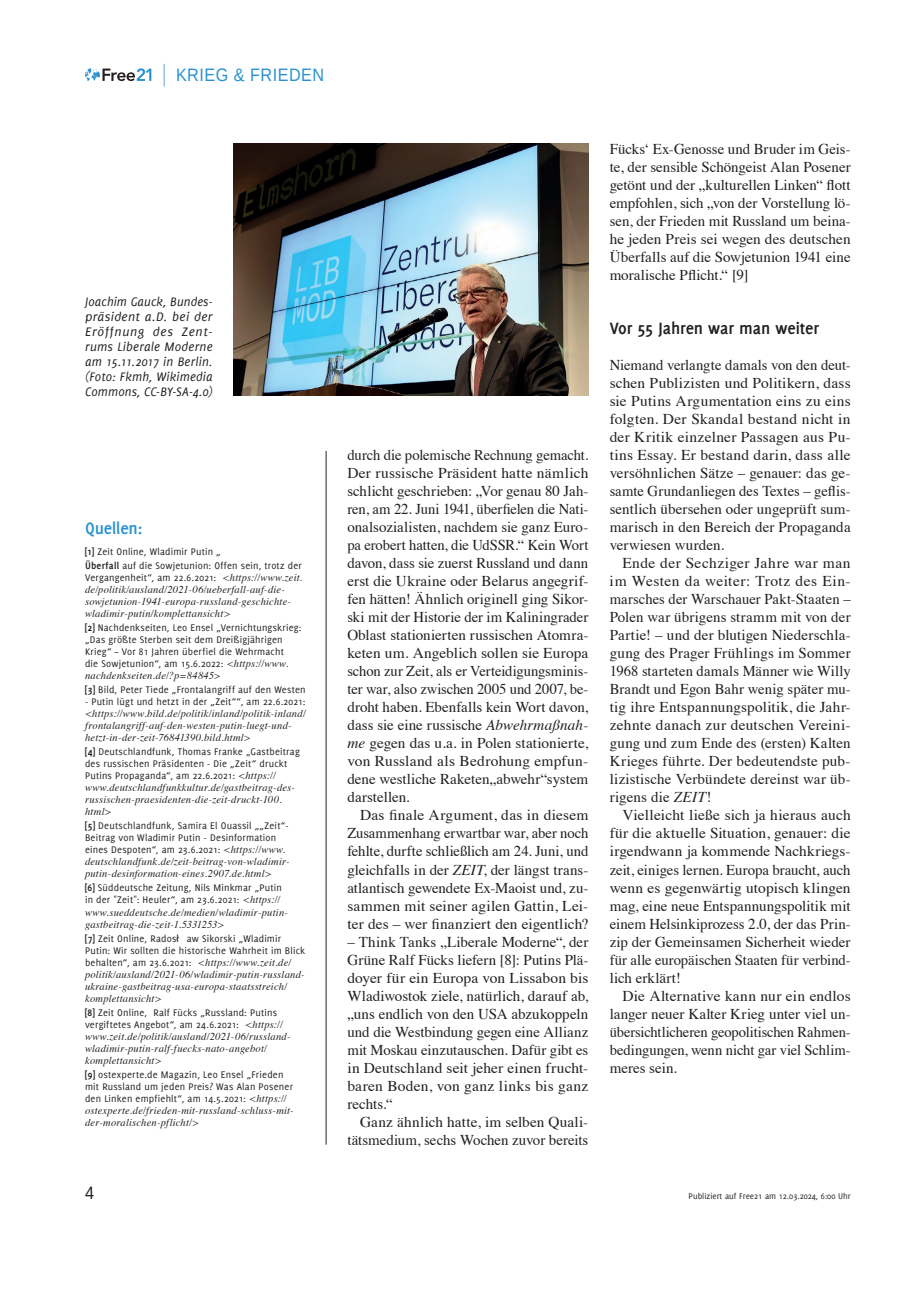
<style>
.page{position:relative;width:906px;height:1289px;background:#fff}
.page>*{position:absolute;margin:0;border:0;box-sizing:border-box;transform-origin:0 0}
.t1{font:700 18px "Delicious";letter-spacing:-.005em;color:#231f20}
.t2{font:18px "Liberation Sans";letter-spacing:.03em;color:#2a92d0;scale:.9 1}
.t3{font:700 18px "Delicious";letter-spacing:-.01em;color:#2a92d0}
.t4{font:18px "Liberation Sans";color:#231f20;scale:.9 1}
.t5{font:15px/18px "Times";letter-spacing:.005em;color:#231f20;text-align:justify}
.t6{font:italic 13.5px/15px "Delicious";letter-spacing:.015em;color:#231f20;text-align:justify}
.t7{font:10.5px/12px "Delicious";letter-spacing:.015em;color:#231f20}
.t8{font:italic 10.5px/12px "Times";letter-spacing:.02em;color:#231f20}
.t9{font:9px "Delicious";color:#231f20}
.s1{font-weight:700}
.s2{font-family:"Times";font-style:italic}
.s3{font-style:italic}
</style>
<div class="page">
<svg style="left:85px;top:68px;width:66px;height:13px"></svg>
<hr style="left:163px;top:64px;width:2px;height:22px;background:#9abfe5">
<hr style="left:326px;top:451px;width:1px;height:693px;background:#231f20">
<img style="left:234px;top:143px;width:354px;height:253px">
<p class="t2" style="left:176px;top:63px;width:166px">KRIEG &amp; FRIEDEN</p>
<p class="t6" style="left:85px;top:294px;width:129px">Joachim Gauck, Bundes&shy;präsident a.D. bei der Eröffnung des Zent&shy;rums Liberale Moderne am 15.11.2017 in Berlin. (Foto: Fkmh, Wikimedia Commons, CC-BY-SA-4.0)</p>
<p class="t3" style="left:85px;top:518px;width:59px">Quellen:</p>
<p class="t7" style="left:85px;top:544px;width:218px;line-height:14.1px"><span class="s1">[1]</span> Zeit Online, Wladimir Putin „<br><span class="s1">Überfall</span> auf die Sowjetunion: Offen sein, trotz der</p>
<p class="t7" style="left:85px;top:571px;width:219px">Vergangenheit“, am 22.6.2021: <span class="s2">&lt;https://www.zeit.</span></p>
<p class="t8" style="left:85px;top:582px;width:207px">de/politik/ausland/2021-06/ueberfall-auf-die&shy;sowjetunion-1941-europa-russland-geschichte&shy;wladimir-putin/komplettansicht&gt;</p>
<p class="t7" style="left:85px;top:621px;width:218px"><span class="s1">[2]</span> Nachdenkseiten, Leo Ensel „Vernichtungskrieg: „Das größte Sterben seit dem Dreißigjährigen Krieg“ – Vor 81 Jahren überfiel die Wehrmacht<br>die Sowjetunion“, am 15.6.2022: <span class="s2">&lt;https://www.</span></p>
<p class="t8" style="left:85px;top:668px;width:137px">nachdenkseiten.de/?p=84845&gt;</p>
<p class="t7" style="left:85px;top:683px;width:222px"><span class="s1">[3]</span> Bild, Peter Tiede „Frontalangriff auf den Westen</p>
<p class="t7" style="left:85px;top:695px;width:222px">- Putin lügt und hetzt in der „Zeit““, am 22.6.2021:</p>
<p class="t8" style="left:85px;top:706px;width:222px">&lt;https://www.bild.de/politik/inland/politik-inland/ frontalangriff-auf-den-westen-putin-luegt-und&shy;hetzt-in-der-zeit-76841390.bild.html&gt;</p>
<p class="t7" style="left:85px;top:745px;width:216px"><span class="s1">[4]</span> Deutschlandfunk, Thomas Franke „Gastbeitrag des russischen Präsidenten - Die „Zeit“ druckt<br>Putins Propaganda“, am 22.6.2021: <span class="s2">&lt;https://</span></p>
<p class="t8" style="left:85px;top:781px;width:211px">www.deutschlandfunkkultur.de/gastbeitrag-des&shy;russischen-praesidenten-die-zeit-druckt-100. html&gt;</p>
<p class="t7" style="left:85px;top:819px;width:205px"><span class="s1">[5]</span> Deutschlandfunk, Samira El Ouassil „„Zeit“-<br>Beitrag von Wladimir Putin - Desinformation eines Despoten“, am 23.6.2021: <span class="s2">&lt;https://www.</span></p>
<p class="t8" style="left:85px;top:855px;width:206px">deutschlandfunk.de/zeit-beitrag-von-wladimir&shy;putin-desinformation-eines.2907.de.html&gt;</p>
<p class="t7" style="left:85px;top:881px;width:198px"><span class="s1">[6]</span> Süddeutsche Zeitung, Nils Minkmar „Putin in der "Zeit": Heuler“, am 23.6.2021: <span class="s2">&lt;https://</span></p>
<p class="t8" style="left:85px;top:905px;width:204px">www.sueddeutsche.de/medien/wladimir-putin&shy;gastbeitrag-die-zeit-1.5331253&gt;</p>
<p class="t7" style="left:85px;top:932px;width:222px"><span class="s1">[7]</span> Zeit Online, Radosław Sikorski „Wladimir<br>Putin: Wir sollten die historische Wahrheit im Blick behalten“, am 23.6.2021: <span class="s2">&lt;https://www.zeit.de/</span></p>
<p class="t8" style="left:85px;top:967px;width:221px">politik/ausland/2021-06/wladimir-putin-russland&shy;ukraine-gastbeitrag-usa-europa-staatsstreich/ komplettansicht&gt;</p>
<p class="t7" style="left:85px;top:1006px;width:199px"><span class="s1">[8]</span> Zeit Online, Ralf Fücks „Russland: Putins vergiftetes Angebot“, am 24.6.2021: <span class="s2">&lt;https://</span></p>
<p class="t8" style="left:85px;top:1029px;width:207px">www.zeit.de/politik/ausland/2021-06/russland&shy;wladimir-putin-ralf-fuecks-nato-angebot/ komplettansicht&gt;</p>
<p class="t7" style="left:85px;top:1068px;width:209px"><span class="s1">[9]</span> ostexperte.de Magazin, Leo Ensel „Frieden mit Russland um jeden Preis? Was Alan Posener den Linken empfiehlt“, am 14.5.2021: <span class="s2">&lt;https://</span></p>
<p class="t8" style="left:85px;top:1103px;width:210px">ostexperte.de/frieden-mit-russland-schluss-mit&shy;der-moralischen-pflicht/&gt;</p>
<p class="t5" style="left:347px;top:445px;width:242px">durch die polemische Rechnung gemacht.<br>Der russische Präsident hatte nämlich schlicht geschrieben: „Vor genau 80 Jah&shy;ren, am 22. Juni 1941, überfielen die Nati&shy;onalsozialisten, nachdem sie ganz Euro&shy;pa erobert hatten, die UdSSR.“ Kein Wort davon, dass sie zuerst Russland und dann erst die Ukraine oder Belarus angegrif&shy;fen hätten! Ähnlich originell ging Sikor&shy;ski mit der Historie der im Kaliningrader Oblast stationierten russischen Atomra&shy;keten um. Angeblich sollen sie Europa schon zur Zeit, als er Verteidigungsminis&shy;ter war, also zwischen 2005 und 2007, be&shy;droht haben. Ebenfalls kein Wort davon, dass sie eine russische <span class="s3">Abwehrmaßnah&shy;me</span> gegen das u.a. in Polen stationierte, von Russland als Bedrohung empfun&shy;dene westliche Raketen„abwehr“system darstellen.</p>
<p class="t5" style="left:347px;top:805px;width:242px;text-indent:13px">Das finale Argument, das in diesem Zusammenhang erwartbar war, aber noch fehlte, durfte schließlich am 24. Juni, und gleichfalls in der <span class="s3">ZEIT</span>, der längst trans&shy;atlantisch gewendete Ex-Maoist und, zu&shy;sammen mit seiner agilen Gattin, Lei&shy;ter des – wer finanziert den eigentlich?</p>
<p class="t5" style="left:347px;top:931px;width:242px">– Think Tanks „Liberale Moderne“, der Grüne Ralf Fücks liefern [8]: Putins Plä&shy;doyer für ein Europa von Lissabon bis Wladiwostok ziele, natürlich, darauf ab, „uns endlich von den USA abzukoppeln und die Westbindung gegen eine Allianz mit Moskau einzutauschen. Dafür gibt es in Deutschland seit jeher einen frucht&shy;baren Boden, von ganz links bis ganz rechts.“</p>
<p class="t5" style="left:347px;top:1111px;width:242px;text-align:right">Ganz ähnlich hatte, im selben Quali&shy;tätsmedium, sechs Wochen zuvor bereits</p>
<p class="t5" style="left:609px;top:139px;width:242px">Fücks‘ Ex-Genosse und Bruder im Geis&shy;te, der sensible Schöngeist Alan Posener getönt und der „kulturellen Linken“ flott empfohlen, sich „von der Vorstellung lö&shy;sen, der Frieden mit Russland um beina&shy;he jeden Preis sei wegen des deutschen Überfalls auf die Sowjetunion 1941 eine moralische Pflicht.“ [9]</p>
<p class="t1" style="left:609px;top:318px;width:211px">Vor 55 Jahren war man weiter</p>
<p class="t5" style="left:609px;top:355px;width:242px">Niemand verlangte damals von den deut&shy;schen Publizisten und Politikern, dass sie Putins Argumentation eins zu eins folgten. Der Skandal bestand nicht in der Kritik einzelner Passagen aus Pu&shy;tins Essay. Er bestand darin, dass alle versöhnlichen Sätze – genauer: das ge&shy;samte Grundanliegen des Textes – geflis&shy;sentlich übersehen oder ungeprüft sum&shy;marisch in den Bereich der Propaganda verwiesen wurden.</p>
<p class="t5" style="left:609px;top:553px;width:242px;text-indent:13px">Ende der Sechziger Jahre war man im Westen da weiter: Trotz des Ein&shy;marsches der Warschauer Pakt-Staaten – Polen war übrigens stramm mit von der Partie! – und der blutigen Niederschla&shy;gung des Prager Frühlings im Sommer 1968 starteten damals Männer wie Willy Brandt und Egon Bahr wenig später mu&shy;tig ihre Entspannungspolitik, die Jahr&shy;zehnte danach zur deutschen Vereini&shy;gung und zum Ende des (ersten) Kalten Krieges führte. Der bedeutendste pub&shy;lizistische Verbündete dereinst war üb&shy;rigens die <span class="s3">ZEIT</span>!</p>
<p class="t5" style="left:609px;top:805px;width:242px;text-indent:13px">Vielleicht ließe sich ja hieraus auch für die aktuelle Situation, genauer: die irgendwann ja kommende Nachkriegs&shy;zeit, einiges lernen. Europa braucht, auch wenn es gegenwärtig utopisch klingen mag, eine neue Entspannungspolitik mit einem Helsinkiprozess 2.0, der das Prin&shy;zip der Gemeinsamen Sicherheit wieder für alle europäischen Staaten für verbind&shy;lich erklärt!</p>
<p class="t5" style="left:609px;top:985px;width:242px;text-indent:13px">Die Alternative kann nur ein endlos langer neuer Kalter Krieg unter viel un&shy;übersichtlicheren geopolitischen Rahmen&shy;bedingungen, wenn nicht gar viel Schlim&shy;meres sein.</p>
<p class="t4" style="left:85px;top:1180px;width:12px">4</p>
<p class="t9" style="left:688px;top:1190px;width:163px">Publiziert auf Free21 am 12.03.2024, 6:00 Uhr</p>
</div>
